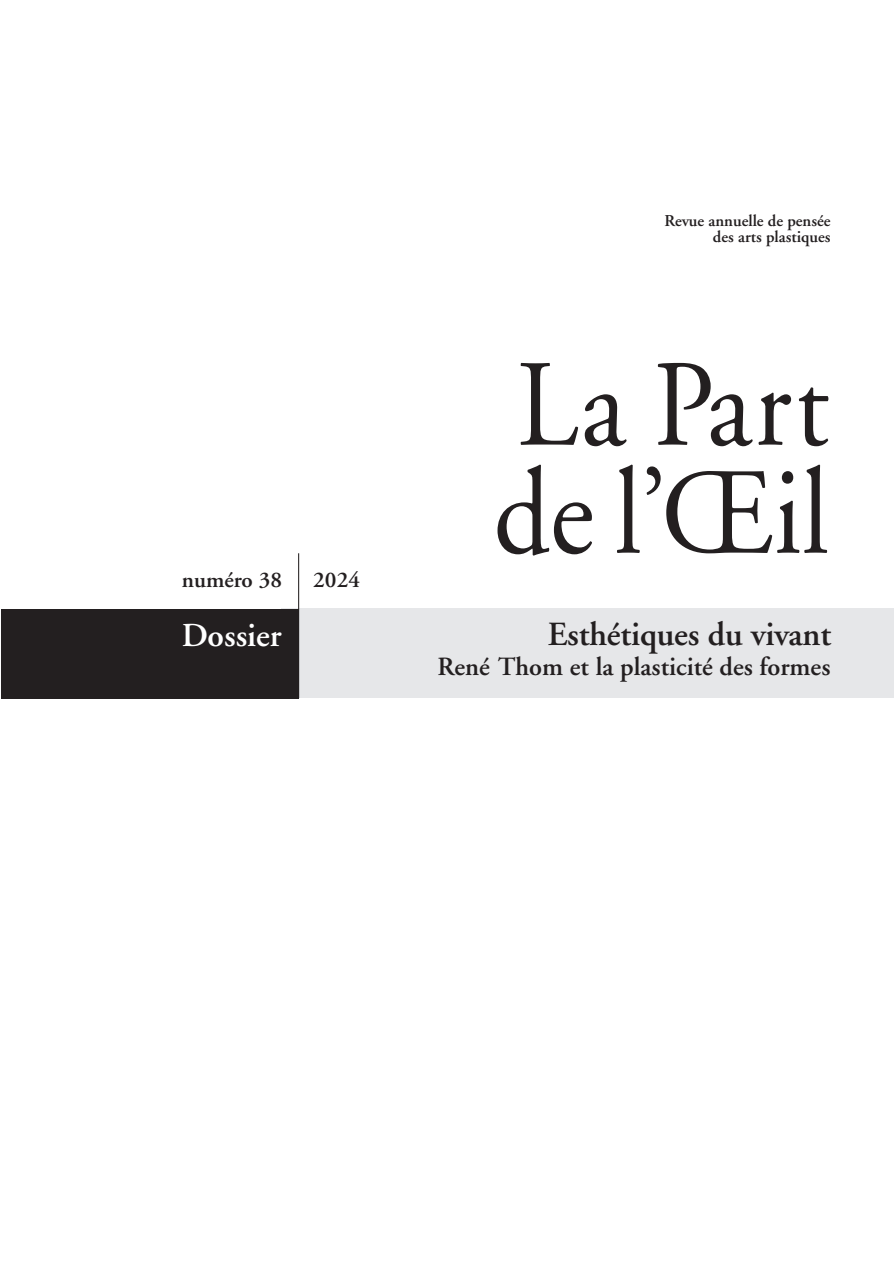
<style>
.page{position:relative;width:894px;height:1264px;background:#fff}
.page>*{position:absolute;margin:0;border:0;box-sizing:border-box;transform-origin:0 0}
.t1{font:123px "Adobe Garamond";color:#231f20;scale:.9 1}
.t2{font:600 33.75px "Adobe Garamond";letter-spacing:-.005em;color:#231f20}
.t3{font:600 33.45px "Adobe Garamond";color:#fff}
.t4{font:600 26.25px "Adobe Garamond";color:#231f20}
.t5{font:600 22.5px "Adobe Garamond";color:#231f20}
.t6{font:600 16.5px "Adobe Garamond";color:#231f20}
</style>
<div class="page">
<div style="left:281px;top:608px;width:612px;height:89px;background:#e6e7e9"></div>
<div style="left:1px;top:608px;width:297px;height:90px;background:#231f20"></div>
<hr style="left:298px;top:553px;width:1px;height:145px;background:#231f20">
<p class="t5" style="left:182px;top:570px;width:102px">numéro 38</p>
<p class="t5" style="left:313px;top:570px;width:48px">2024</p>
<p class="t3" style="left:182px;top:621px;width:101px">Dossier</p>
<p class="t6" style="left:664px;top:214px;width:168px">Revue annuelle de pensée</p>
<p class="t6" style="left:712px;top:230px;width:119px">des arts plastiques</p>
<p class="t1" style="left:516px;top:356px;width:348px">La Part</p>
<p class="t1" style="left:493px;top:464px;width:374px">de l’Œil</p>
<p class="t2" style="left:547px;top:620px;width:285px">Esthétiques du vivant</p>
<p class="t4" style="left:437px;top:656px;width:394px">René Thom et la plasticité des formes</p>
</div>
